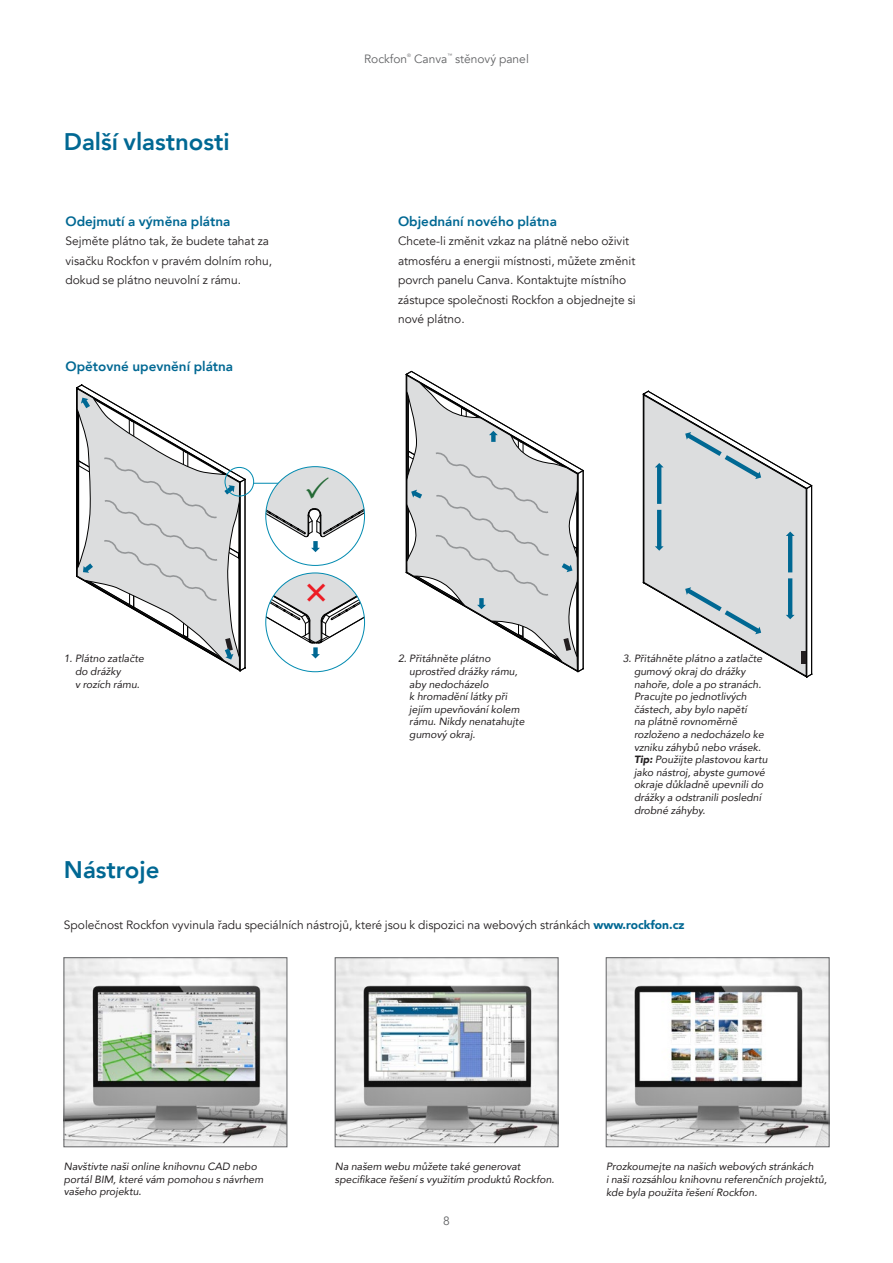
<style>
.page{position:relative;width:893px;height:1263px;background:#fff}
.page>*{position:absolute;margin:0;border:0;box-sizing:border-box;transform-origin:0 0}
.t1{font:800 24px "Avenir";color:#006893}
.t2{font:800 13.5px "Avenir";color:#006893}
.t3{font:12px/19.5px "Avenir";color:#231f20}
.t4{font:12px "Avenir";color:#636466}
.t5{font:italic 10.5px/12.6px "Avenir";color:#231f20}
.t6{font:4.8px "Avenir";color:#636466}
.s1{font-weight:900}
.s2{font-weight:900;color:#006893}
</style>
<div class="page">
<hr style="left:811px;top:486px;width:1px;height:188px;background:#000">
<hr style="left:806px;top:488px;width:1px;height:189px;background:#000">
<svg style="left:643px;top:572px;width:163px;height:6px"></svg>
<svg style="left:643px;top:391px;width:170px;height:181px"></svg>
<svg style="left:643px;top:578px;width:170px;height:100px"></svg>
<div style="left:225px;top:467px;width:29px;height:29px;border:1px solid #008ab0;border-radius:50%"></div>
<svg style="left:76px;top:385px;width:170px;height:287px"></svg>
<svg style="left:406px;top:371px;width:178px;height:302px"></svg>
<img style="left:66px;top:959px;width:219px;height:186px">
<div style="left:64px;top:957px;width:223px;height:190px;border:1px solid #636466"></div>
<img style="left:608px;top:959px;width:219px;height:186px">
<div style="left:606px;top:957px;width:223px;height:190px;border:1px solid #636466"></div>
<img style="left:337px;top:959px;width:219px;height:186px">
<div style="left:335px;top:957px;width:223px;height:190px;border:1px solid #636466"></div>
<div style="left:801px;top:652px;width:5px;height:12px;background:#231f20"></div>
<svg style="left:266px;top:573px;width:99px;height:85px"></svg>
<svg style="left:254px;top:467px;width:111px;height:85px"></svg>
<h1 class="t1" style="left:64px;top:123px;width:168px">Další vlastnosti</h1>
<p class="t2" style="left:65px;top:211px;width:166px">Odejmutí a výměna plátna</p>
<p class="t3" style="left:65px;top:232px;width:208px">Sejměte plátno tak, že budete tahat za visačku Rockfon v pravém dolním rohu, dokud se plátno neuvolní z rámu.</p>
<p class="t2" style="left:65px;top:355px;width:169px">Opětovné upevnění plátna</p>
<p class="t4" style="left:364px;top:52px;width:45px">Rockfon</p>
<p class="t6" style="left:407px;top:53px;width:5px">®</p>
<p class="t4" style="left:414px;top:52px;width:35px">Canva</p>
<p class="t6" style="left:447px;top:53px;width:6px">™</p>
<p class="t4" style="left:455px;top:52px;width:75px">stěnový panel</p>
<p class="t2" style="left:398px;top:211px;width:160px">Objednání nového plátna</p>
<p class="t3" style="left:398px;top:232px;width:239px">Chcete-li změnit vzkaz na plátně nebo oživit atmosféru a energii místnosti, můžete změnit povrch panelu Canva. Kontaktujte místního zástupce společnosti Rockfon a objednejte si nové plátno.</p>
<p class="t5" style="left:75px;top:652px;width:70px;text-indent:-11px">1. Plátno zatlačte do drážky<br>v rozích rámu.</p>
<p class="t5" style="left:634px;top:652px;width:135px;text-indent:-11px">3. Přitáhněte plátno a zatlačte gumový okraj do drážky nahoře, dole a po stranách.<br>Pracujte po jednotlivých částech, aby bylo napětí<br>na plátně rovnoměrně rozloženo a nedocházelo ke vzniku záhybů nebo vrásek.<br><span class="s1">Tip:</span> Použijte plastovou kartu jako nástroj, abyste gumové okraje důkladně upevnili do drážky a odstranili poslední drobné záhyby.</p>
<p class="t5" style="left:409px;top:652px;width:117px;text-indent:-11px">2. Přitáhněte plátno uprostřed drážky rámu, aby nedocházelo<br>k hromadění látky při jejím upevňování kolem rámu. Nikdy nenatahujte gumový okraj.</p>
<h1 class="t1" style="left:64px;top:851px;width:97px">Nástroje</h1>
<p class="t3" style="left:64px;top:915px;width:622px">Společnost Rockfon vyvinula řadu speciálních nástrojů, které jsou k dispozici na webových stránkách <span class="s2">www.rockfon.cz</span></p>
<p class="t5" style="left:64px;top:1160px;width:201px">Navštivte naši online knihovnu CAD nebo portál BIM, které vám pomohou s návrhem vašeho projektu.</p>
<p class="t5" style="left:606px;top:1160px;width:222px">Prozkoumejte na našich webových stránkách<br>i naši rozsáhlou knihovnu referenčních projektů, kde byla použita řešení Rockfon.</p>
<p class="t5" style="left:335px;top:1160px;width:221px">Na našem webu můžete také generovat specifikace řešení s využitím produktů Rockfon.</p>
<p class="t4" style="left:443px;top:1213px;width:8px">8</p>
</div>
